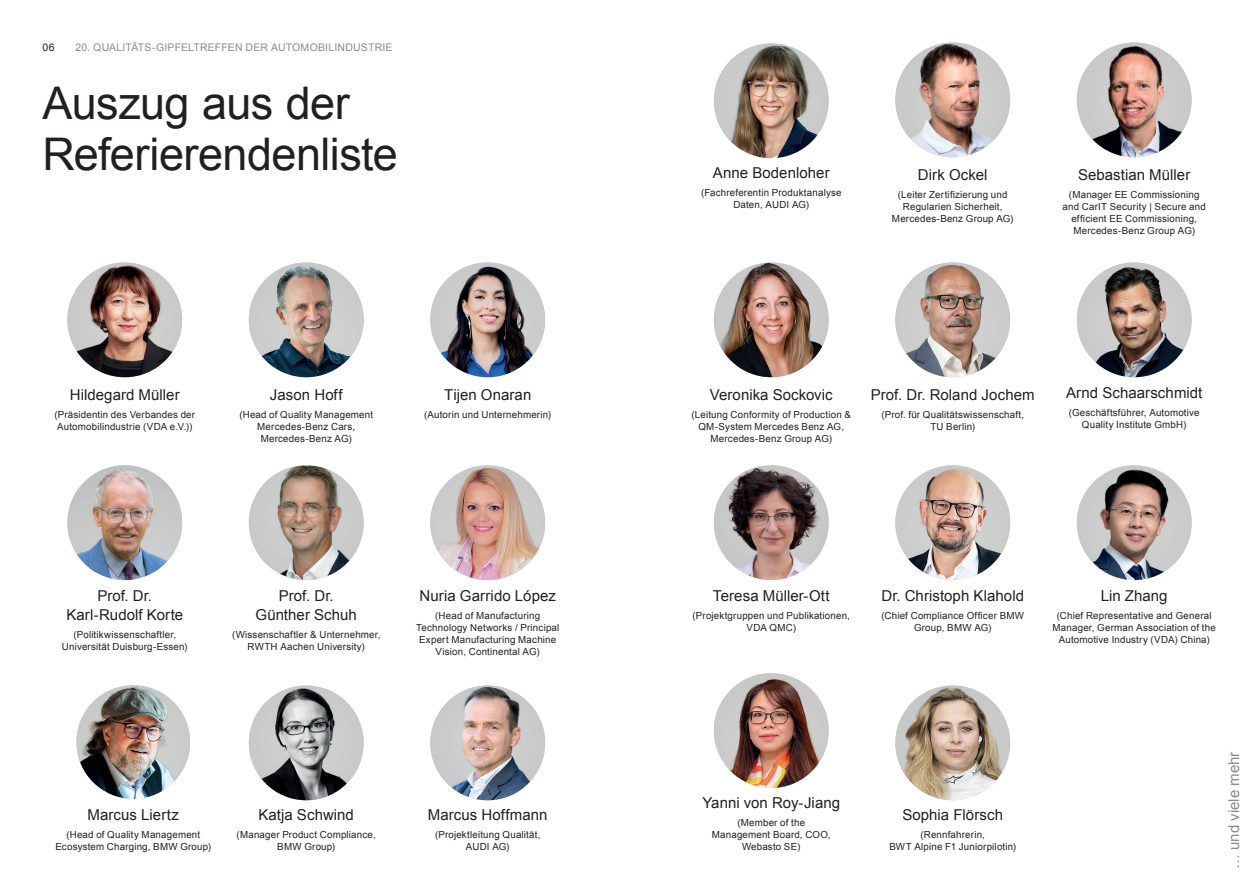
<style>
.page{position:relative;width:1259px;height:893px;background:#fff}
.page>*{position:absolute;margin:0;border:0;box-sizing:border-box;transform-origin:0 0}
.t1{font:45px/51px "Arial";letter-spacing:-.01em;color:#231f20}
.t2{font:15px/19.5px "Arial";letter-spacing:.005em;color:#231f20;text-align:center}
.t3{font:15px "Arial";color:#8a8c8f}
.t4{font:10.5px "Arial";letter-spacing:.015em;color:#8a8c8f}
.t5{font:10.5px "Arial";color:#231f20}
.t6{font:9.75px/12px "Arial";letter-spacing:.02em;color:#231f20;text-align:center}
</style>
<div class="page">
<img style="left:249px;top:465px;width:115px;height:115px;border-radius:57px">
<img style="left:67px;top:262px;width:115px;height:115px;border-radius:57px">
<img style="left:249px;top:262px;width:115px;height:115px;border-radius:57px">
<img style="left:430px;top:262px;width:115px;height:115px;border-radius:57px">
<img style="left:67px;top:465px;width:115px;height:115px;border-radius:57px">
<img style="left:76px;top:685px;width:114px;height:114px;border-radius:57px">
<img style="left:430px;top:465px;width:115px;height:115px;border-radius:57px">
<img style="left:249px;top:685px;width:115px;height:115px;border-radius:57px">
<img style="left:714px;top:43px;width:114px;height:115px;border-radius:57px">
<img style="left:430px;top:685px;width:115px;height:115px;border-radius:57px">
<img style="left:714px;top:262px;width:114px;height:115px;border-radius:57px">
<img style="left:1076px;top:43px;width:115px;height:114px;border-radius:57px">
<img style="left:895px;top:43px;width:115px;height:114px;border-radius:57px">
<img style="left:895px;top:262px;width:115px;height:115px;border-radius:57px">
<img style="left:895px;top:465px;width:115px;height:115px;border-radius:57px">
<img style="left:714px;top:465px;width:114px;height:115px;border-radius:57px">
<img style="left:1076px;top:262px;width:115px;height:115px;border-radius:57px">
<img style="left:714px;top:673px;width:114px;height:115px;border-radius:57px">
<img style="left:1076px;top:465px;width:115px;height:115px;border-radius:57px">
<img style="left:895px;top:685px;width:115px;height:115px;border-radius:57px">
<p class="t5" style="left:43px;top:40px;width:14px">06</p>
<p class="t4" style="left:75px;top:40px;width:318px">20. QUALITÄTS-GIPFELTREFFEN DER AUTOMOBILINDUSTRIE</p>
<h1 class="t1" style="left:43px;top:78px;width:357px">Auszug aus der<br>Referierendenliste</h1>
<h2 class="t2" style="left:70px;top:385px;width:111px">Hildegard Müller</h2>
<p class="t6" style="left:54px;top:408px;width:142px;text-align:left">(Präsidentin des Verbandes der<br>Automobilindustrie (VDA e.V.))</p>
<h2 class="t2" style="left:270px;top:385px;width:74px">Jason Hoff</h2>
<p class="t6" style="left:239px;top:408px;width:135px">(Head of Quality Management<br>Mercedes-Benz Cars,<br>Mercedes-Benz AG)</p>
<h2 class="t2" style="left:444px;top:385px;width:89px">Tijen Onaran</h2>
<p class="t6" style="left:424px;top:408px;width:128px">(Autorin und Unternehmerin)</p>
<h2 class="t2" style="left:66px;top:586px;width:118px">Prof. Dr.<br>Karl-Rudolf Korte</h2>
<p class="t6" style="left:62px;top:629px;width:127px">(Politikwissenschaftler,<br>Universität Duisburg-Essen)</p>
<h2 class="t2" style="left:255px;top:586px;width:103px">Prof. Dr.<br>Günther Schuh</h2>
<p class="t6" style="left:232px;top:629px;width:150px">(Wissenschaftler &amp; Unternehmer,<br>RWTH Aachen University)</p>
<h2 class="t2" style="left:419px;top:586px;width:138px">Nuria Garrido López</h2>
<p class="t6" style="left:416px;top:609px;width:145px">(Head of Manufacturing<br>Technology Networks / Principal<br>Expert Manufacturing Machine<br>Vision, Continental AG)</p>
<h2 class="t2" style="left:87px;top:806px;width:93px">Marcus Liertz</h2>
<p class="t6" style="left:55px;top:829px;width:157px">(Head of Quality Management<br>Ecosystem Charging, BMW Group)</p>
<h2 class="t2" style="left:258px;top:806px;width:97px">Katja Schwind</h2>
<p class="t6" style="left:237px;top:829px;width:141px">(Manager Product Compliance,<br>BMW Group)</p>
<h2 class="t2" style="left:428px;top:806px;width:121px">Marcus Hoffmann</h2>
<p class="t6" style="left:435px;top:829px;width:107px">(Projektleitung Qualität,<br>AUDI AG)</p>
<h2 class="t2" style="left:713px;top:163px;width:118px">Anne Bodenloher</h2>
<p class="t6" style="left:701px;top:187px;width:142px">(Fachreferentin Produktanalyse<br>Daten, AUDI AG)</p>
<h2 class="t2" style="left:918px;top:165px;width:71px">Dirk Ockel</h2>
<p class="t6" style="left:892px;top:188px;width:123px">(Leiter Zertifizierung und<br>Regularien Sicherheit,<br>Mercedes-Benz Group AG)</p>
<h2 class="t2" style="left:1078px;top:165px;width:114px">Sebastian Müller</h2>
<p class="t6" style="left:1062px;top:188px;width:145px">(Manager EE Commissioning and CarIT Security | Secure and efficient EE Commissioning,<br>Mercedes-Benz Group AG)</p>
<h2 class="t2" style="left:710px;top:385px;width:124px">Veronika Sockovic</h2>
<p class="t6" style="left:691px;top:408px;width:161px">(Leitung Conformity of Production &amp;<br>QM-System Mercedes Benz AG,<br>Mercedes-Benz Group AG)</p>
<h2 class="t2" style="left:871px;top:385px;width:165px">Prof. Dr. Roland Jochem</h2>
<p class="t6" style="left:881px;top:408px;width:144px">(Prof. für Qualitätswissenschaft,<br>TU Berlin)</p>
<h2 class="t2" style="left:1066px;top:383px;width:138px">Arnd Schaarschmidt</h2>
<p class="t6" style="left:1069px;top:406px;width:132px">(Geschäftsführer, Automotive<br>Quality Institute GmbH)</p>
<h2 class="t2" style="left:713px;top:586px;width:118px">Teresa Müller-Ott</h2>
<p class="t6" style="left:692px;top:609px;width:159px">(Projektgruppen und Publikationen,<br>VDA QMC)</p>
<h2 class="t2" style="left:881px;top:586px;width:144px">Dr. Christoph Klahold</h2>
<p class="t6" style="left:881px;top:609px;width:144px">(Chief Compliance Officer BMW<br>Group, BMW AG)</p>
<h2 class="t2" style="left:1100px;top:586px;width:68px">Lin Zhang</h2>
<p class="t6" style="left:1052px;top:609px;width:165px">(Chief Representative and General<br>Manager, German Association of the<br>Automotive Industry (VDA) China)</p>
<h2 class="t2" style="left:702px;top:794px;width:139px">Yanni von Roy-Jiang</h2>
<p class="t6" style="left:712px;top:817px;width:120px">(Member of the<br>Management Board, COO,<br>Webasto SE)</p>
<h2 class="t2" style="left:902px;top:806px;width:102px">Sophia Flörsch</h2>
<p class="t6" style="left:889px;top:829px;width:128px">(Rennfahrerin,<br>BWT Alpine F1 Juniorpilotin)</p>
<h2 class="t3" style="left:1224px;top:869px;width:119px;rotate:-90deg">… und viele mehr</h2>
</div>
